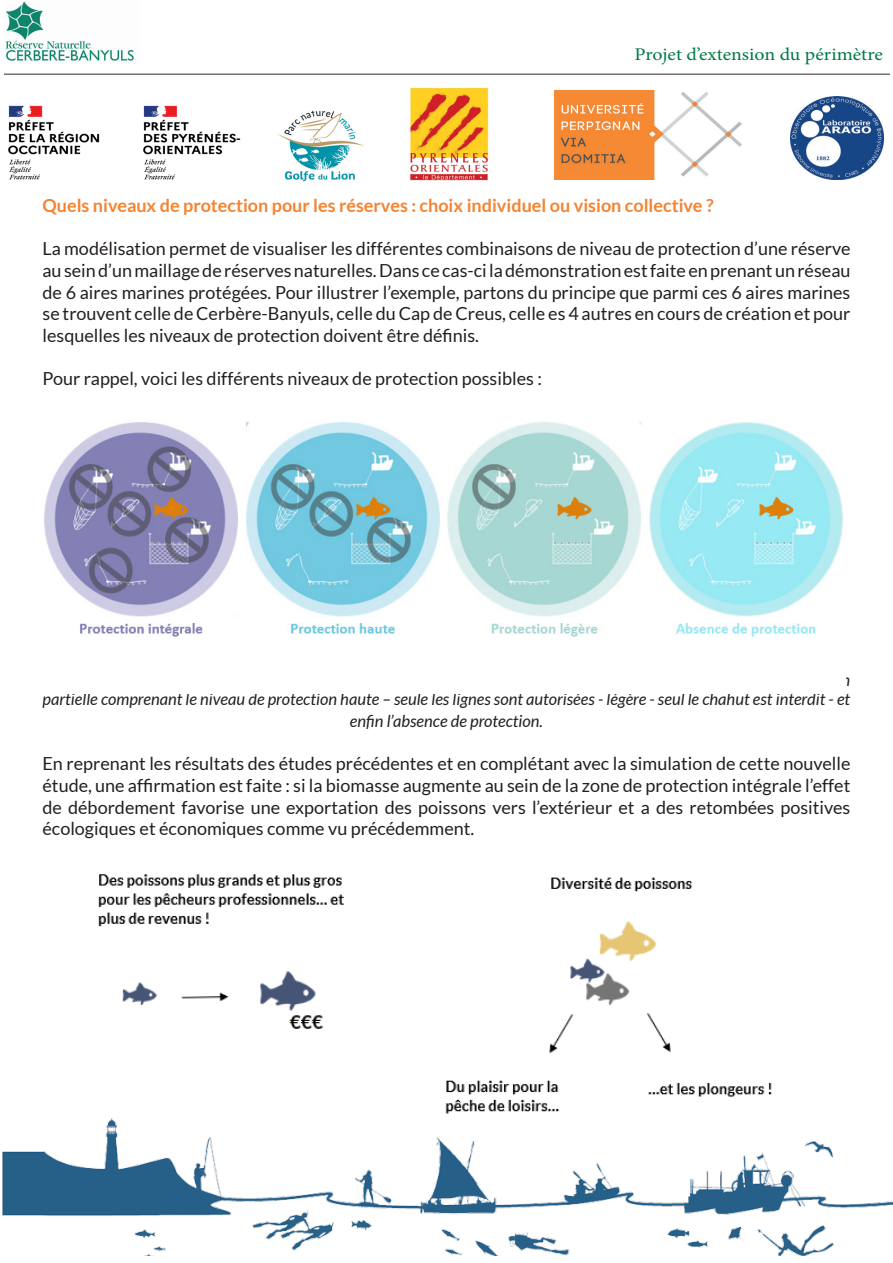
<style>
.page{position:relative;width:893px;height:1263px;background:#fff}
.page>*{position:absolute;margin:0;border:0;box-sizing:border-box;transform-origin:0 0}
.t1{font:18px/21.6px "Lato";color:#231f20;text-align:justify}
.t2{font:700 18px "Lato";color:#f58330}
.t3{font:17.85px "Minion Pro";color:#017944;scale:1.11 1}
.t4{font:italic 16.5px/21.6px "Lato";color:#231f20;text-align:center}
</style>
<div class="page">
<img style="left:8px;top:105px;width:92px;height:75px">
<img style="left:143px;top:105px;width:98px;height:75px">
<img style="left:278px;top:110px;width:85px;height:72px">
<img style="left:410px;top:87px;width:79px;height:94px">
<img style="left:5px;top:1px;width:129px;height:60px">
<img style="left:555px;top:90px;width:186px;height:90px">
<img style="left:791px;top:96px;width:92px;height:84px">
<hr style="left:5px;top:74px;width:885px;height:1px;background:#231f20">
<img style="left:44px;top:422px;width:799px;height:215px">
<img style="left:98px;top:874px;width:674px;height:231px">
<img style="left:2px;top:1105px;width:891px;height:150px">
<p class="t3" style="left:634px;top:43px;width:225px">Projet d’extension du périmètre</p>
<p class="t2" style="left:43px;top:195px;width:673px">Quels niveaux de protection pour les réserves : choix individuel ou vision collective ?</p>
<p class="t1" style="left:43px;top:238px;width:809px">La modélisation permet de visualiser les différentes combinaisons de niveau de protection d’une réserve au sein d’un maillage de réserves naturelles. Dans ce cas-ci la démonstration est faite en prenant un réseau de 6 aires marines protégées. Pour illustrer l’exemple, partons du principe que parmi ces 6 aires marines se trouvent celle de Cerbère-Banyuls, celle du Cap de Creus, celle es 4 autres en cours de création et pour lesquelles les niveaux de protection doivent être définis.</p>
<p class="t1" style="left:43px;top:368px;width:501px">Pour rappel, voici les différents niveaux de protection possibles :</p>
<p class="t4" style="left:43px;top:689px;width:809px">partielle comprenant le niveau de protection haute – seule les lignes sont autorisées - légère - seul le chahut est interdit - et enfin l’absence de protection.</p>
<p class="t1" style="left:43px;top:753px;width:809px">En reprenant les résultats des études précédentes et en complétant avec la simulation de cette nouvelle étude, une affirmation est faite : si la biomasse augmente au sein de la zone de protection intégrale l’effet de débordement favorise une exportation des poissons vers l’extérieur et a des retombées positives écologiques et économiques comme vu précédemment.</p>
</div>
